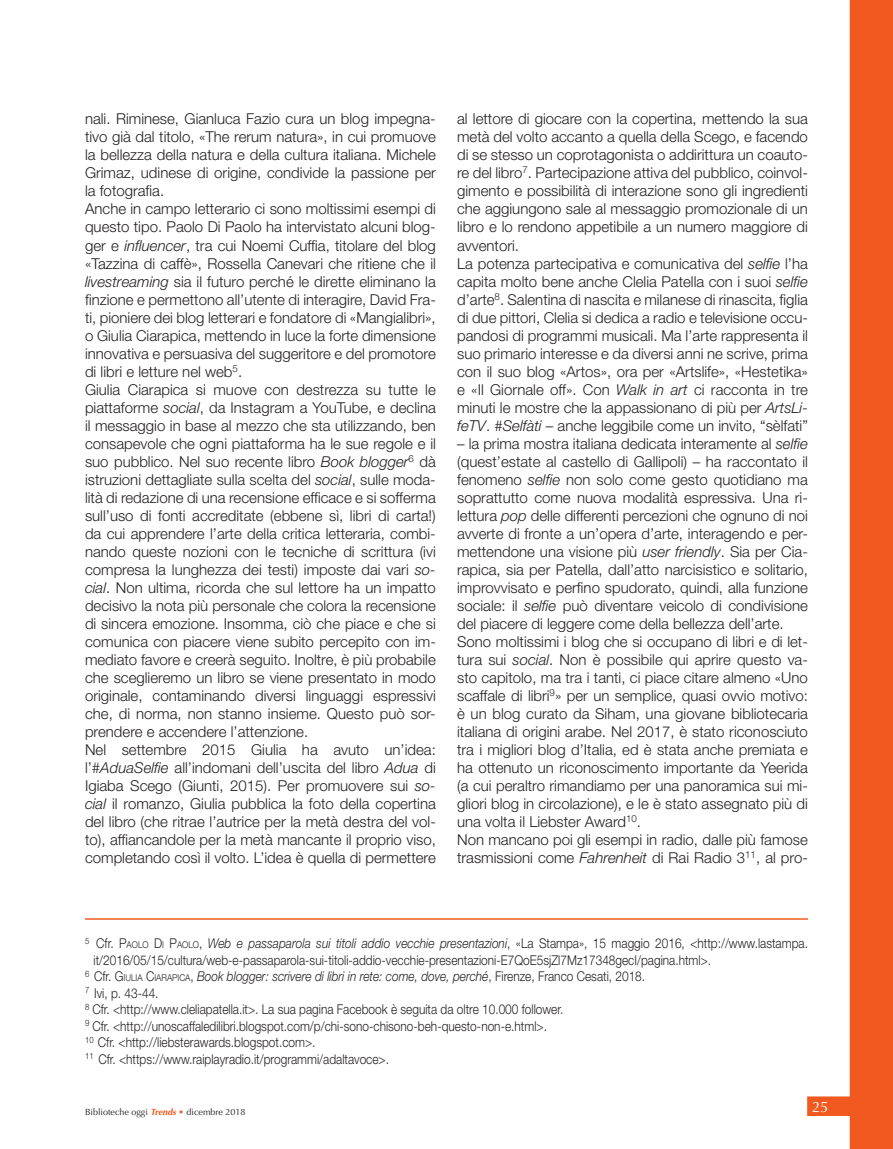
<style>
.page{position:relative;width:893px;height:1149px;background:#fff}
.page>*{position:absolute;margin:0;border:0;box-sizing:border-box;transform-origin:0 0}
.t1{font:300 15px/18px "Helvetica Neue LT Std";color:#231f20}
.t2{font:15px "Optima";color:#fff}
.t3{font:300 13.5px "Helvetica Neue LT Std";color:#231f20;scale:.88 1}
.t4{font:italic 300 13.5px "Helvetica Neue LT Std";color:#231f20;scale:.88 1}
.t5{font:9px "Optima";color:#231f20}
.s1{font-style:italic}
.s2{font-style:inherit}
.s3{font-size:9.45px}
.s4{font-style:normal}
.s5{font-style:normal;font-size:9.45px}
.s6{font-weight:700;font-style:italic;color:#f15921}
.s7{color:#f15921}
</style>
<div class="page">
<svg style="left:807px;top:1096px;width:43px;height:19px"></svg>
<div style="left:850px;top:0;width:43px;height:1148px;background:#f15921"></div>
<hr style="left:85px;top:917px;width:723px;height:2px;background:#f15921">
<p class="t1" style="left:85px;top:110px;width:352px">nali. Riminese, Gianluca Fazio cura un blog impegna&shy;tivo già dal titolo, «The rerum natura», in cui promuove la bellezza della natura e della cultura italiana. Michele Grimaz, udinese di origine, condivide la passione per la fotografia.<br>Anche in campo letterario ci sono moltissimi esempi di questo tipo. Paolo Di Paolo ha intervistato alcuni blog&shy;ger e <span class="s1">influencer</span>, tra cui Noemi Cuffia, titolare del blog «Tazzina di caffè», Rossella Canevari che ritiene che il <span class="s1">livestreaming</span> sia il futuro perché le dirette eliminano la finzione e permettono all’utente di interagire, David Fra&shy;ti, pioniere dei blog letterari e fondatore di «Mangialibri», o Giulia Ciarapica, mettendo in luce la forte dimensione innovativa e persuasiva del suggeritore e del promotore di libri e letture nel web<sup>5</sup>.<br>Giulia Ciarapica si muove con destrezza su tutte le piattaforme <span class="s1">social</span>, da Instagram a YouTube, e declina il messaggio in base al mezzo che sta utilizzando, ben consapevole che ogni piattaforma ha le sue regole e il suo pubblico. Nel suo recente libro <span class="s1">Book blogger</span><sup>6</sup> dà istruzioni dettagliate sulla scelta del <span class="s1">social</span>, sulle moda&shy;lità di redazione di una recensione efficace e si sofferma sull’uso di fonti accreditate (ebbene sì, libri di carta!) da cui apprendere l’arte della critica letteraria, combi&shy;nando queste nozioni con le tecniche di scrittura (ivi compresa la lunghezza dei testi) imposte dai vari <span class="s1">so&shy;cial</span>. Non ultima, ricorda che sul lettore ha un impatto decisivo la nota più personale che colora la recensione di sincera emozione. Insomma, ciò che piace e che si comunica con piacere viene subito percepito con im&shy;mediato favore e creerà seguito. Inoltre, è più probabile che sceglieremo un libro se viene presentato in modo originale, contaminando diversi linguaggi espressivi che, di norma, non stanno insieme. Questo può sor&shy;prendere e accendere l’attenzione.<br>Nel settembre 2015 Giulia ha avuto un’idea: l’<span class="s1">#AduaSelfie</span> all’indomani dell’uscita del libro <span class="s1">Adua</span> di Igiaba Scego (Giunti, 2015). Per promuovere sui <span class="s1">so&shy;cial</span> il romanzo, Giulia pubblica la foto della copertina del libro (che ritrae l’autrice per la metà destra del vol&shy;to), affiancandole per la metà mancante il proprio viso, completando così il volto. L’idea è quella di permettere</p>
<p class="t1" style="left:457px;top:110px;width:352px">al lettore di giocare con la copertina, mettendo la sua metà del volto accanto a quella della Scego, e facendo di se stesso un coprotagonista o addirittura un coauto&shy;re del libro<sup>7</sup>. Partecipazione attiva del pubblico, coinvol&shy;gimento e possibilità di interazione sono gli ingredienti che aggiungono sale al messaggio promozionale di un libro e lo rendono appetibile a un numero maggiore di avventori.<br>La potenza partecipativa e comunicativa del <span class="s1">selfie</span> l’ha capita molto bene anche Clelia Patella con i suoi <span class="s1">selfie </span>d’arte<sup>8</sup>. Salentina di nascita e milanese di rinascita, figlia di due pittori, Clelia si dedica a radio e televisione occu&shy;pandosi di programmi musicali. Ma l’arte rappresenta il suo primario interesse e da diversi anni ne scrive, prima con il suo blog «Artos», ora per «Artslife», «Hestetika» e «Il Giornale off». Con <span class="s1">Walk in art</span> ci racconta in tre minuti le mostre che la appassionano di più per <span class="s1">ArtsLi&shy;feTV</span>. <span class="s1">#Selfàti</span> – anche leggibile come un invito, “sèlfati”</p>
<p class="t1" style="left:457px;top:434px;width:352px">– la prima mostra italiana dedicata interamente al <span class="s1">selfie </span>(quest’estate al castello di Gallipoli) – ha raccontato il fenomeno <span class="s1">selfie</span> non solo come gesto quotidiano ma soprattutto come nuova modalità espressiva. Una ri&shy;lettura <span class="s1">pop</span> delle differenti percezioni che ognuno di noi avverte di fronte a un’opera d’arte, interagendo e per&shy;mettendone una visione più <span class="s1">user friendly</span>. Sia per Cia&shy;rapica, sia per Patella, dall’atto narcisistico e solitario, improvvisato e perfino spudorato, quindi, alla funzione sociale: il <span class="s1">selfie</span> può diventare veicolo di condivisione del piacere di leggere come della bellezza dell’arte.<br>Sono moltissimi i blog che si occupano di libri e di let&shy;tura sui <span class="s1">social</span>. Non è possibile qui aprire questo va&shy;sto capitolo, ma tra i tanti, ci piace citare almeno «Uno scaffale di libri<sup>9</sup>» per un semplice, quasi ovvio motivo: è un blog curato da Siham, una giovane bibliotecaria italiana di origini arabe. Nel 2017, è stato riconosciuto tra i migliori blog d’Italia, ed è stata anche premiata e ha ottenuto un riconoscimento importante da Yeerida (a cui peraltro rimandiamo per una panoramica sui mi&shy;gliori blog in circolazione), e le è stato assegnato più di una volta il Liebster Award<sup>10</sup>.<br>Non mancano poi gli esempi in radio, dalle più famose trasmissioni come <span class="s1">Fahrenheit</span> di Rai Radio 3<sup>11</sup>, al pro-</p>
<p class="t3" style="left:85px;top:934px;width:823px"><sup>5</sup> Cfr. <span class="s2">P</span><span class="s3">AOLO</span> <span class="s2">D</span> <span class="s3">I</span> <span class="s2">P</span><span class="s3">AOLO</span>, <span class="s1">Web e passaparola sui titoli addio vecchie presentazioni</span>, «La Stampa», 15 maggio 2016, &lt;http://www.lastampa.</p>
<p class="t3" style="left:94px;top:951px;width:703px">it/2016/05/15/cultura/web-e-passaparola-sui-titoli-addio-vecchie-presentazioni-E7QoE5sjZl7Mz17348gecI/pagina.html&gt;.</p>
<p class="t4" style="left:85px;top:968px;width:638px"><sup>6</sup> <span class="s4">Cfr.</span> <span class="s4">G</span><span class="s5">IULIA</span> <span class="s4">C</span><span class="s5">IARAPICA</span><span class="s4">,</span> Book blogger: scrivere di libri in rete: come, dove, perché<span class="s4">, Firenze, Franco Cesati, 2018.</span></p>
<p class="t3" style="left:85px;top:984px;width:85px"><sup>7</sup> Ivi, p. 43-44.</p>
<p class="t3" style="left:85px;top:1000px;width:545px"><sup>8</sup> Cfr. &lt;http://www.cleliapatella.it&gt;. La sua pagina Facebook è seguita da oltre 10.000 follower.</p>
<p class="t3" style="left:85px;top:1017px;width:526px"><sup>9</sup> Cfr. &lt;http://unoscaffaledilibri.blogspot.com/p/chi-sono-chisono-beh-questo-non-e.html&gt;.</p>
<p class="t3" style="left:85px;top:1033px;width:263px"><sup>10</sup> Cfr. &lt;http://liebsterawards.blogspot.com&gt;.</p>
<p class="t3" style="left:85px;top:1050px;width:347px"><sup>11</sup> Cfr. &lt;https://www.raiplayradio.it/programmi/adaltavoce&gt;.</p>
<p class="t5" style="left:85px;top:1106px;width:162px">Biblioteche oggi <span class="s6">Trends</span> <span class="s7">•</span> dicembre 2018</p>
<p class="t2" style="left:812px;top:1097px;width:18px">25</p>
</div>
